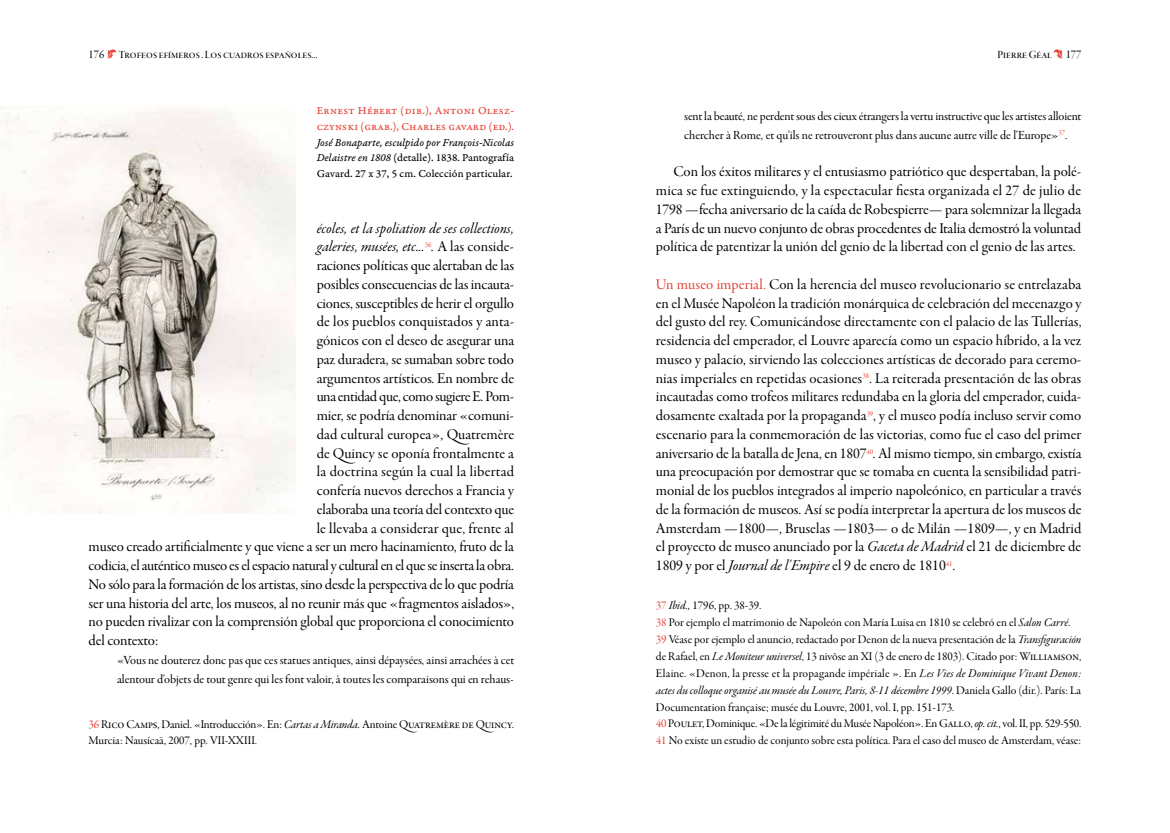
<style>
.page{position:relative;width:1170px;height:833px;background:#fff}
.page>*{position:absolute;margin:0;border:0;box-sizing:border-box;transform-origin:0 0}
.t1{font:15px/18.8px "Garamond Premr Pro Subh";color:#000;text-align:justify}
.t2{font:15px/18.8px "Garamond Premr Pro It Subh";letter-spacing:.005em;color:#000}
.t3{font:12.5px/18.8px "Garamond Premr Pro Subh";letter-spacing:-.005em;color:#000}
.t4{font:11.88px/16.9px "Garamond Premr Pro Subh";color:#000}
.t5{font:11.88px "Garamond Premr Pro It Subh";color:#000}
.t6{font:11.25px/15.6px "Garamond Premr Pro Capt";letter-spacing:-.005em;color:#000}
.t7{font:11.25px/15.6px "Garamond Premr Pro Capt";letter-spacing:.01em;color:#e63d30}
.t8{font:11.25px "Garamond Premr Pro Med Disp";letter-spacing:.005em;color:#000}
.t9{font:11.25px "Garamond Premr Pro It Capt";color:#000}
.s1{font-family:"Garamond Premr Pro Disp";font-size:12.5px}
.s2{font-family:"Type Embellishments One Let Plain";font-size:15px;color:#e63d30}
.s3{font-family:"Garamond Premr Pro It Capt"}
.s4{font-family:"Garamond Premr Pro Subh"}
.s5{color:#e63d30}
.s6{font-family:"Garamond Premr Pro It Subh"}
</style>
<div class="page">
<img style="left:0;top:106px;width:295px;height:408px">
<p class="t8" style="left:89px;top:48px;width:231px"><span class="s1">176</span> <span class="s2">D</span> Trofeos efímeros . Los cuadros españoles…</p>
<p class="t8" style="left:997px;top:48px;width:85px">Pierre Géal <span class="s2">C</span> <span class="s1">177</span></p>
<p class="t7" style="left:317px;top:103px;width:199px">Ernest Hébert (dib.), Antoni Olesz&shy;czynski (grab.), Charles gavard (ed.).</p>
<p class="t9" style="left:317px;top:135px;width:199px">José Bonaparte, esculpido por François-Nicolas</p>
<p class="t6" style="left:317px;top:150px;width:199px"><span class="s3">Delaistre en 1808</span> (detalle). 1838. Pantografía<br>Gavard. 27 x 37, 5 cm. Colección particular.</p>
<p class="t2" style="left:317px;top:219px;width:199px">écoles, et la spoliation de ses collections, galeries, musées, etc...<sup>36</sup>. <span class="s4">A las conside-</span></p>
<p class="t1" style="left:317px;top:257px;width:199px">raciones políticas que alertaban de las</p>
<p class="t1" style="left:317px;top:276px;width:199px">posibles consecuencias de las incauta-</p>
<p class="t1" style="left:317px;top:294px;width:199px">ciones, susceptibles de herir el orgullo</p>
<p class="t1" style="left:317px;top:313px;width:199px">de los pueblos conquistados y anta-</p>
<p class="t1" style="left:317px;top:332px;width:199px">gónicos con el deseo de asegurar una</p>
<p class="t1" style="left:317px;top:351px;width:199px">paz duradera, se sumaban sobre todo</p>
<p class="t1" style="left:317px;top:369px;width:199px">argumentos artísticos. En nombre de</p>
<p class="t1" style="left:317px;top:388px;width:199px">una entidad que, como sugiere E. Pom-</p>
<p class="t1" style="left:317px;top:407px;width:199px">mier, se podría denominar «comuni-</p>
<p class="t1" style="left:317px;top:426px;width:199px">dad cultural europea», Quatremère</p>
<p class="t1" style="left:317px;top:444px;width:199px">de Quincy se oponía frontalmente a</p>
<p class="t1" style="left:317px;top:463px;width:199px">la doctrina según la cual la libertad</p>
<p class="t1" style="left:317px;top:482px;width:199px">confería nuevos derechos a Francia y</p>
<p class="t1" style="left:317px;top:501px;width:199px">elaboraba una teoría del contexto que</p>
<p class="t1" style="left:317px;top:519px;width:199px">le llevaba a considerar que, frente al</p>
<p class="t1" style="left:89px;top:538px;width:427px">museo creado artificialmente y que viene a ser un mero hacinamiento, fruto de la</p>
<p class="t1" style="left:89px;top:557px;width:426px">codicia, el auténtico museo es el espacio natural y cultural en el que se inserta la obra.</p>
<p class="t1" style="left:89px;top:576px;width:427px">No sólo para la formación de los artistas, sino desde la perspectiva de lo que podría</p>
<p class="t1" style="left:89px;top:594px;width:427px">ser una historia del arte, los museos, al no reunir más que «fragmentos aislados»,</p>
<p class="t1" style="left:89px;top:613px;width:427px">no pueden rivalizar con la comprensión global que proporciona el conocimiento</p>
<p class="t1" style="left:89px;top:632px;width:71px">del contexto:</p>
<p class="t3" style="left:117px;top:651px;width:398px">«Vous ne douterez donc pas que ces statues antiques, ainsi dépaysées, ainsi arrachées à cet alentour d'objets de tout genre qui les font valoir, à toutes les comparaisons qui en rehaus-</p>
<p class="t4" style="left:89px;top:716px;width:427px"><span class="s5">36</span> Rico Camps, Daniel. «Introducción». En: <span class="s6">Cartas a Miranda.</span> Antoine Quatremère de Quincy.<br>Murcia: Nausícaä, 2007, pp. VII-XXIII.</p>
<p class="t3" style="left:684px;top:107px;width:398px">sent la beauté, ne perdent sous des cieux étrangers la vertu instructive que les artistes alloient chercher à Rome, et qu'ils ne retrouveront plus dans aucune autre ville de l'Europe»<sup>37</sup>.</p>
<p class="t1" style="left:656px;top:163px;width:427px;text-indent:18px">Con los éxitos militares y el entusiasmo patriótico que despertaban, la polé&shy;mica se fue extinguiendo, y la espectacular fiesta organizada el 27 de julio de 1798 —fecha aniversario de la caída de Robespierre— para solemnizar la llegada a París de un nuevo conjunto de obras procedentes de Italia demostró la voluntad política de patentizar la unión del genio de la libertad con el genio de las artes.</p>
<p class="t1" style="left:656px;top:276px;width:427px"><span class="s5">Un museo imperial.</span> Con la herencia del museo revolucionario se entrelazaba en el Musée Napoléon la tradición monárquica de celebración del mecenazgo y del gusto del rey. Comunicándose directamente con el palacio de las Tullerías, residencia del emperador, el Louvre aparecía como un espacio híbrido, a la vez museo y palacio, sirviendo las colecciones artísticas de decorado para ceremo&shy;nias imperiales en repetidas ocasiones<sup>38</sup>. La reiterada presentación de las obras incautadas como trofeos militares redundaba en la gloria del emperador, cuida&shy;dosamente exaltada por la propaganda<sup>39</sup>, y el museo podía incluso servir como escenario para la conmemoración de las victorias, como fue el caso del primer aniversario de la batalla de Jena, en 1807<sup>40</sup>. Al mismo tiempo, sin embargo, existía una preocupación por demostrar que se tomaba en cuenta la sensibilidad patri&shy;monial de los pueblos integrados al imperio napoleónico, en particular a través de la formación de museos. Así se podía interpretar la apertura de los museos de Amsterdam —1800—, Bruselas —1803— o de Milán —1809—, y en Madrid el proyecto de museo anunciado por la <span class="s6">Gaceta de Madrid</span> el 21 de diciembre de 1809 y por el <span class="s6">Journal de l'Empire</span> el 9 de enero de 1810<sup>41</sup>.</p>
<p class="t4" style="left:656px;top:598px;width:427px"><span class="s5">37</span> <span class="s6">Ibid.,</span> 1796, pp. 38-39.<br><span class="s5">38</span> Por ejemplo el matrimonio de Napoleón con María Luisa en 1810 se celebró en el <span class="s6">Salon Carré</span>.<br><span class="s5">39</span> Véase por ejemplo el anuncio, redactado por Denon de la nueva presentación de la <span class="s6">Transfiguración </span>de Rafael, en <span class="s6">Le Moniteur universel</span>, 13 nivôse an XI (3 de enero de 1803). Citado por: Williamson, Elaine. «Denon, la presse et la propagande impériale ». En <span class="s6">Les Vies de Dominique Vivant Denon:</span></p>
<p class="t5" style="left:656px;top:683px;width:427px">actes du colloque organisé au musée du Louvre, Paris, 8-11 décembre 1999<span class="s4">. Daniela Gallo (dir.). París: La</span></p>
<p class="t4" style="left:656px;top:699px;width:427px">Documentation française; musée du Louvre, 2001, vol. I, pp. 151-173.<br><span class="s5">40</span> Poulet, Dominique. «De la légitimité du Musée Napoléon». En Gallo, <span class="s6">op. cit.</span>, vol. II, pp. 529-550.<br><span class="s5">41</span> No existe un estudio de conjunto sobre esta política. Para el caso del museo de Amsterdam, véase:</p>
</div>
